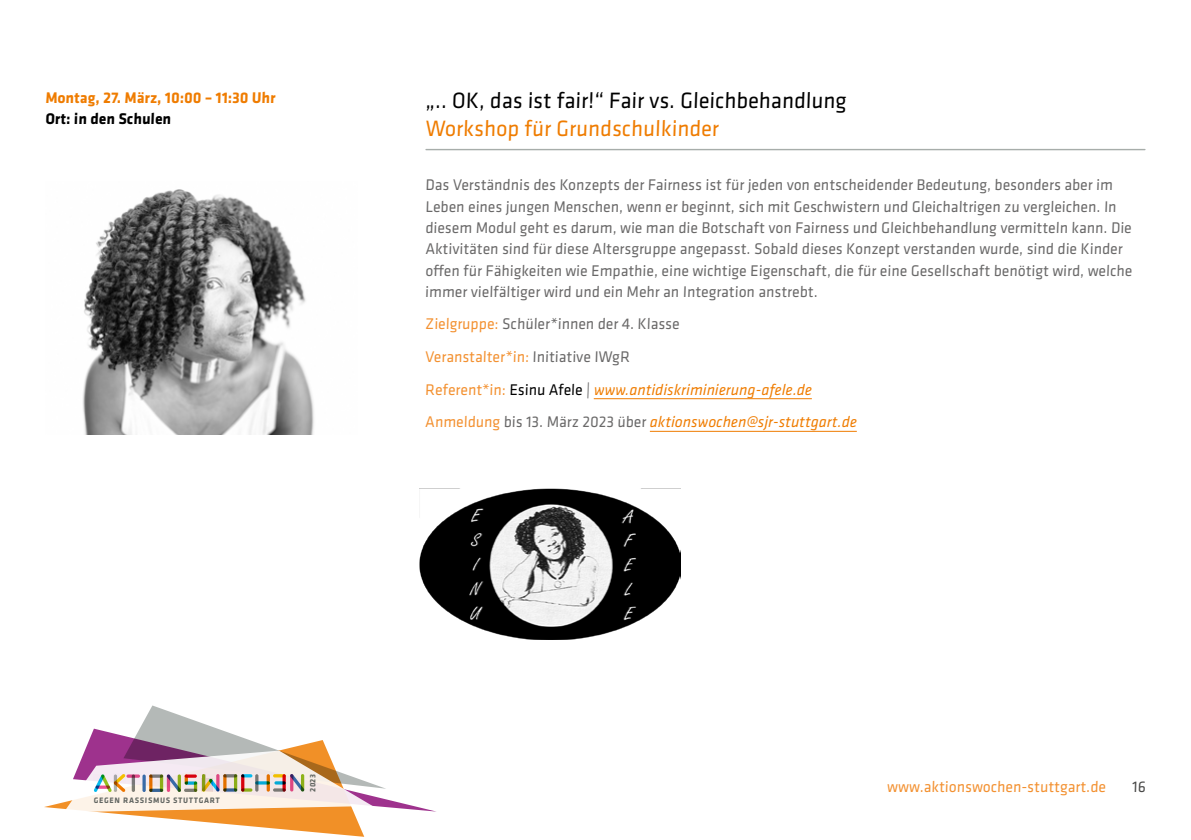
<style>
.page{position:relative;width:1191px;height:840px;background:#fff}
.page>*{position:absolute;margin:0;border:0;box-sizing:border-box;transform-origin:0 0}
.t1{font:23px "Klavika";color:#000;scale:.96 1}
.t2{font:23px "Klavika";color:#ef7c00;scale:.96 1}
.t3{font:16px/21.2px "Klavika";letter-spacing:.01em;color:#6a6969;scale:.96 1}
.t4{font:italic 16px/32.6px "Klavika";letter-spacing:.01em;color:#ef7c00;scale:.96 1}
.t5{font:16px "Klavika";color:#f39131;scale:.96 1}
.t6{font:700 16px "Klavika";color:#ef7c00;scale:.96 1}
.t7{font:700 16px "Klavika";color:#000;scale:.96 1}
.t8{font:16px "Klavika";color:#494948;scale:.96 1}
.t9{font:700 8.2px "Klavika";color:#626662;scale:.96 1}
.s1{font-style:normal;color:#f39131}
.s2{font-style:normal;color:#6a6969}
.s3{font-style:normal;color:#000}
</style>
<div class="page">
<svg style="left:44px;top:705px;width:334px;height:132px"></svg>
<svg style="left:64px;top:750px;width:308px;height:61px;background:#dfc8c3"></svg>
<hr style="left:594px;top:398px;width:218px;height:1px;background:#ef7c00">
<hr style="left:650px;top:430px;width:207px;height:1px;background:#ef7c00">
<hr style="left:426px;top:149px;width:718px;height:1px;background:#a7adaa">
<img style="left:82px;top:189px;width:232px;height:245px">
<img style="left:420px;top:488px;width:260px;height:151px">
<p class="t6" style="left:45px;top:89px;width:242px">Montag, 27. März, 10:00 – 11:30 Uhr</p>
<p class="t7" style="left:45px;top:110px;width:133px">Ort: in den Schulen</p>
<h1 class="t1" style="left:425px;top:88px;width:441px">„.. OK, das ist fair!“ Fair vs. Gleichbehandlung</h1>
<h1 class="t2" style="left:425px;top:116px;width:308px">Workshop für Grundschulkinder</h1>
<p class="t3" style="left:425px;top:175px;width:738px">Das Verständnis des Konzepts der Fairness ist für jeden von entscheidender Bedeutung, besonders aber im Leben eines jungen Menschen, wenn er beginnt, sich mit Geschwistern und Gleichaltrigen zu vergleichen. In diesem Modul geht es darum, wie man die Botschaft von Fairness und Gleichbehandlung vermitteln kann. Die Aktivitäten sind für diese Altersgruppe angepasst. Sobald dieses Konzept verstanden wurde, sind die Kinder offen für Fähigkeiten wie Empathie, eine wichtige Eigenschaft, die für eine Gesellschaft benötigt wird, welche immer vielfältiger wird und ein Mehr an Integration anstrebt.</p>
<p class="t4" style="left:425px;top:308px;width:451px"><span class="s1">Zielgruppe:</span> <span class="s2">Schüler*innen der 4. Klasse<br></span><span class="s1">Veranstalter*in:</span> <span class="s2">Initiative IWgR<br></span><span class="s1">Referent*in:</span> <span class="s3">Esinu Afele</span> <span class="s2">|</span> www.antidiskriminierung-afele.de <span class="s1">Anmeldung</span> <span class="s2">bis 13. März 2023 über</span> aktionswochen@sjr-stuttgart.de</p>
<p class="t9" style="left:94px;top:795px;width:133px">GEGEN RASSISMUS STUTTGART</p>
<p class="t9" style="left:308px;top:791px;width:20px;rotate:-90deg">2023</p>
<p class="t5" style="left:887px;top:778px;width:230px">www.aktionswochen-stuttgart.de</p>
<p class="t8" style="left:1132px;top:778px;width:16px">16</p>
</div>
